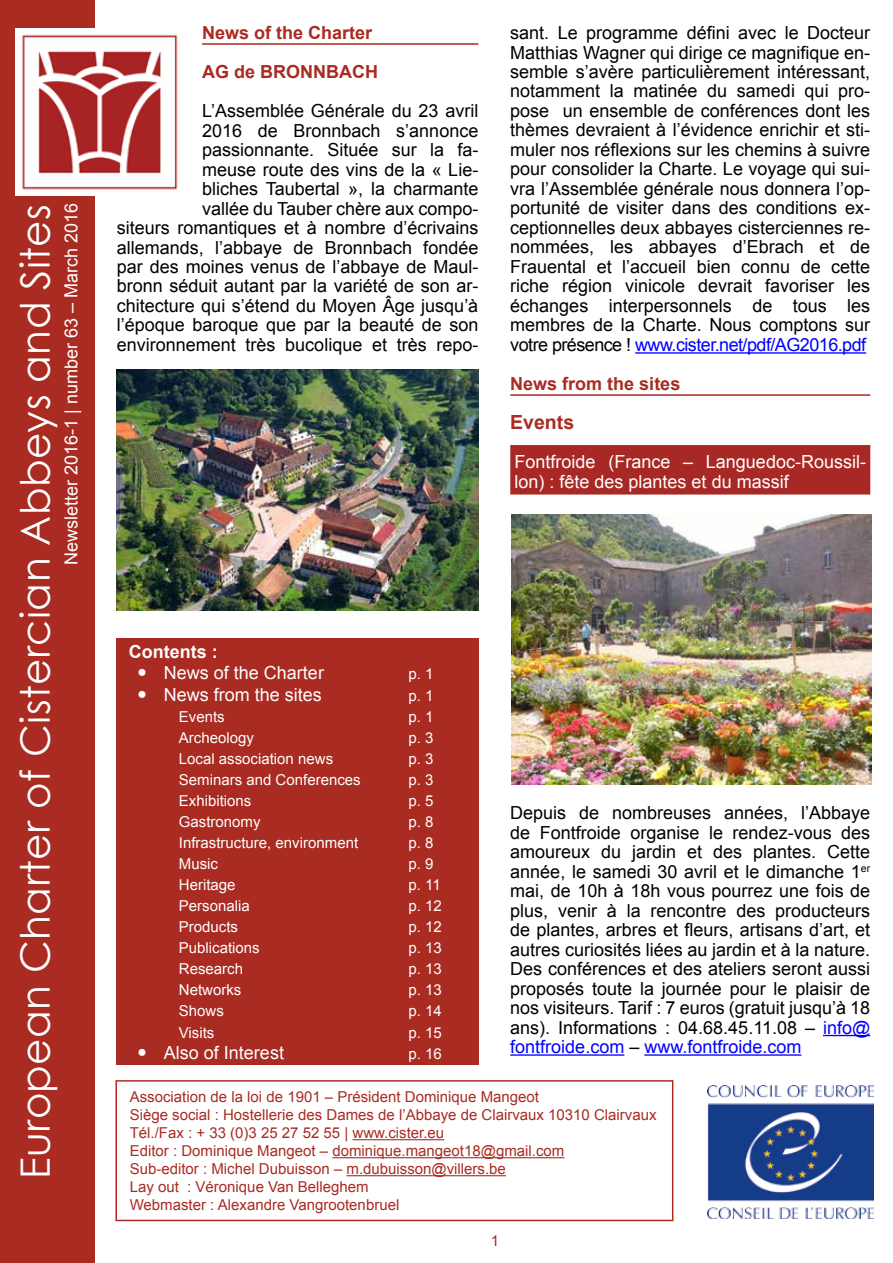
<style>
.page{position:relative;width:893px;height:1263px;background:#fff}
.page>*{position:absolute;margin:0;border:0;box-sizing:border-box;transform-origin:0 0}
.t1{font:40.5px "Century Gothic";letter-spacing:.01em;color:#fff}
.t2{font:700 19.5px "Arial";color:#a92b21}
.t3{font:18px/19.5px "Arial";color:#000;text-align:justify}
.t4{font:18px/19.5px "Arial";color:#fff}
.t5{font:700 18px/39px "Arial";color:#a92b21}
.t6{font:700 18px "Arial";color:#fff}
.t7{font:15px/18px "Arial";color:#a92b21}
.t8{font:15px "Arial";color:#fff}
.s1{color:#00f}
</style>
<div class="page">
<div style="left:0;top:0;width:95px;height:1263px;background:#a92b21"></div>
<img style="left:16px;top:29px;width:162px;height:167px">
<hr style="left:202px;top:43px;width:276px;height:2px;background:#a92b21">
<img style="left:117px;top:369px;width:361px;height:241px">
<img style="left:707px;top:1086px;width:167px;height:133px">
<hr style="left:635px;top:352px;width:231px;height:2px;background:#00f">
<hr style="left:510px;top:394px;width:360px;height:2px;background:#a92b21">
<div style="left:510px;top:445px;width:360px;height:49px;background:#a82825"></div>
<hr style="left:823px;top:1035px;width:47px;height:1px;background:#00f">
<hr style="left:510px;top:1054px;width:114px;height:2px;background:#00f">
<hr style="left:644px;top:1054px;width:157px;height:2px;background:#00f">
<img style="left:512px;top:514px;width:360px;height:270px">
<div style="left:116px;top:639px;width:363px;height:426px;background:#a92b21"></div>
<hr style="left:353px;top:1139px;width:91px;height:1px;background:#a92b21">
<hr style="left:332px;top:1157px;width:232px;height:1px;background:#a92b21">
<hr style="left:347px;top:1175px;width:159px;height:1px;background:#a92b21">
<div style="left:115px;top:1080px;width:558px;height:141px;border:2px solid #a92b21"></div>
<h1 class="t1" style="left:7px;top:1179px;width:977px;rotate:-90deg">European Charter of Cistercian Abbeys and Sites</h1>
<p class="t4" style="left:62px;top:565px;width:363px;rotate:-90deg">Newsletter 2016-1 | number 63 – March 2016</p>
<p class="t5" style="left:202px;top:14px;width:177px">News of the Charter<br>AG de BRONNBACH</p>
<p class="t3" style="left:117px;top:101px;width:363px;text-align:right">L’Assemblée Générale du 23 avril<br>2016 de Bronnbach s’annonce passionnante. Située sur la fa-<br>meuse route des vins de la « Lie-<br>bliches Taubertal », la charmante<br>vallée du Tauber chère aux compo-<br>siteurs romantiques et à nombre d’écrivains allemands, l’abbaye de Bronnbach fondée par des moines venus de l’abbaye de Maul&shy;bronn séduit autant par la variété de son ar&shy;chitecture qui s’étend du Moyen Âge jusqu’à l’époque baroque que par la beauté de son environnement très bucolique et très repo-</p>
<p class="t3" style="left:510px;top:23px;width:361px">sant. Le programme défini avec le Docteur Matthias Wagner qui dirige ce magnifique en&shy;semble s’avère particulièrement intéressant, notamment la matinée du samedi qui pro&shy;pose un ensemble de conférences dont les thèmes devraient à l’évidence enrichir et sti&shy;muler nos réflexions sur les chemins à suivre pour consolider la Charte. Le voyage qui sui&shy;vra l’Assemblée générale nous donnera l’op&shy;portunité de visiter dans des conditions ex&shy;ceptionnelles deux abbayes cisterciennes re&shy;nommées, les abbayes d’Ebrach et de Frauental et l’accueil bien connu de cette riche région vinicole devrait favoriser les échanges interpersonnels de tous les membres de la Charte. Nous comptons sur votre présence ! <span class="s1">www.cister.net/pdf/AG2016.pdf</span></p>
<p class="t5" style="left:510px;top:365px;width:172px">News from the sites</p>
<p class="t2" style="left:510px;top:409px;width:65px">Events</p>
<p class="t4" style="left:514px;top:452px;width:353px">Fontfroide (France – Languedoc-Roussil&shy;lon) : fête des plantes et du massif</p>
<p class="t6" style="left:129px;top:640px;width:90px">Contents :</p>
<p class="t4" style="left:164px;top:663px;width:162px">News of the Charter</p>
<p class="t8" style="left:408px;top:664px;width:27px">p. 1</p>
<p class="t4" style="left:164px;top:685px;width:160px">News from the sites</p>
<p class="t8" style="left:408px;top:686px;width:27px">p. 1</p>
<p class="t8" style="left:179px;top:707px;width:47px">Events</p>
<p class="t8" style="left:408px;top:707px;width:27px">p. 1</p>
<p class="t8" style="left:179px;top:728px;width:77px">Archeology</p>
<p class="t8" style="left:408px;top:728px;width:27px">p. 3</p>
<p class="t8" style="left:179px;top:749px;width:156px">Local association news</p>
<p class="t8" style="left:408px;top:749px;width:27px">p. 3</p>
<p class="t8" style="left:179px;top:770px;width:183px">Seminars and Conferences</p>
<p class="t8" style="left:408px;top:770px;width:27px">p. 3</p>
<p class="t8" style="left:179px;top:791px;width:74px">Exhibitions</p>
<p class="t8" style="left:408px;top:791px;width:27px">p. 5</p>
<p class="t8" style="left:179px;top:812px;width:83px">Gastronomy</p>
<p class="t8" style="left:408px;top:812px;width:27px">p. 8</p>
<p class="t8" style="left:179px;top:833px;width:181px">Infrastructure, environment</p>
<p class="t8" style="left:408px;top:833px;width:27px">p. 8</p>
<p class="t8" style="left:179px;top:854px;width:41px">Music</p>
<p class="t8" style="left:408px;top:854px;width:27px">p. 9</p>
<p class="t8" style="left:179px;top:875px;width:58px">Heritage</p>
<p class="t8" style="left:408px;top:875px;width:34px">p. 11</p>
<p class="t8" style="left:179px;top:896px;width:72px">Personalia</p>
<p class="t8" style="left:408px;top:896px;width:35px">p. 12</p>
<p class="t8" style="left:179px;top:917px;width:61px">Products</p>
<p class="t8" style="left:408px;top:917px;width:35px">p. 12</p>
<p class="t8" style="left:179px;top:938px;width:82px">Publications</p>
<p class="t8" style="left:408px;top:938px;width:35px">p. 13</p>
<p class="t8" style="left:179px;top:959px;width:66px">Research</p>
<p class="t8" style="left:408px;top:959px;width:35px">p. 13</p>
<p class="t8" style="left:179px;top:980px;width:64px">Networks</p>
<p class="t8" style="left:408px;top:980px;width:35px">p. 13</p>
<p class="t8" style="left:179px;top:1001px;width:47px">Shows</p>
<p class="t8" style="left:408px;top:1001px;width:35px">p. 14</p>
<p class="t8" style="left:179px;top:1022px;width:37px">Visits</p>
<p class="t8" style="left:408px;top:1022px;width:35px">p. 15</p>
<p class="t4" style="left:164px;top:1043px;width:122px">Also of Interest</p>
<p class="t8" style="left:408px;top:1043px;width:35px">p. 16</p>
<p class="t7" style="left:130px;top:1088px;width:528px">Association de la loi de 1901 – Président Dominique Mangeot<br>Siège social : Hostellerie des Dames de l’Abbaye de Clairvaux 10310 Clairvaux Tél./Fax : + 33 (0)3 25 27 52 55 | www.cister.eu<br>Editor : Dominique Mangeot – dominique.mangeot18@gmail.com<br>Sub-editor : Michel Dubuisson – m.dubuisson@villers.be<br>Lay out : Véronique Van Belleghem<br>Webmaster : Alexandre Vangrootenbruel</p>
<p class="t3" style="left:510px;top:803px;width:362px">Depuis de nombreuses années, l’Abbaye de Fontfroide organise le rendez-vous des amoureux du jardin et des plantes. Cette année, le samedi 30 avril et le dimanche 1<sup>er </sup>mai, de 10h à 18h vous pourrez une fois de plus, venir à la rencontre des producteurs de plantes, arbres et fleurs, artisans d’art, et autres curiosités liées au jardin et à la nature.<br>Des conférences et des ateliers seront aussi proposés toute la journée pour le plaisir de nos visiteurs. Tarif : 7 euros (gratuit jusqu’à 18 ans). Informations : 04.68.45.11.08 – <span class="s1">info@ fontfroide.com</span> – <span class="s1">www.fontfroide.com</span></p>
<p class="t7" style="left:491px;top:1232px;width:10px">1</p>
</div>
